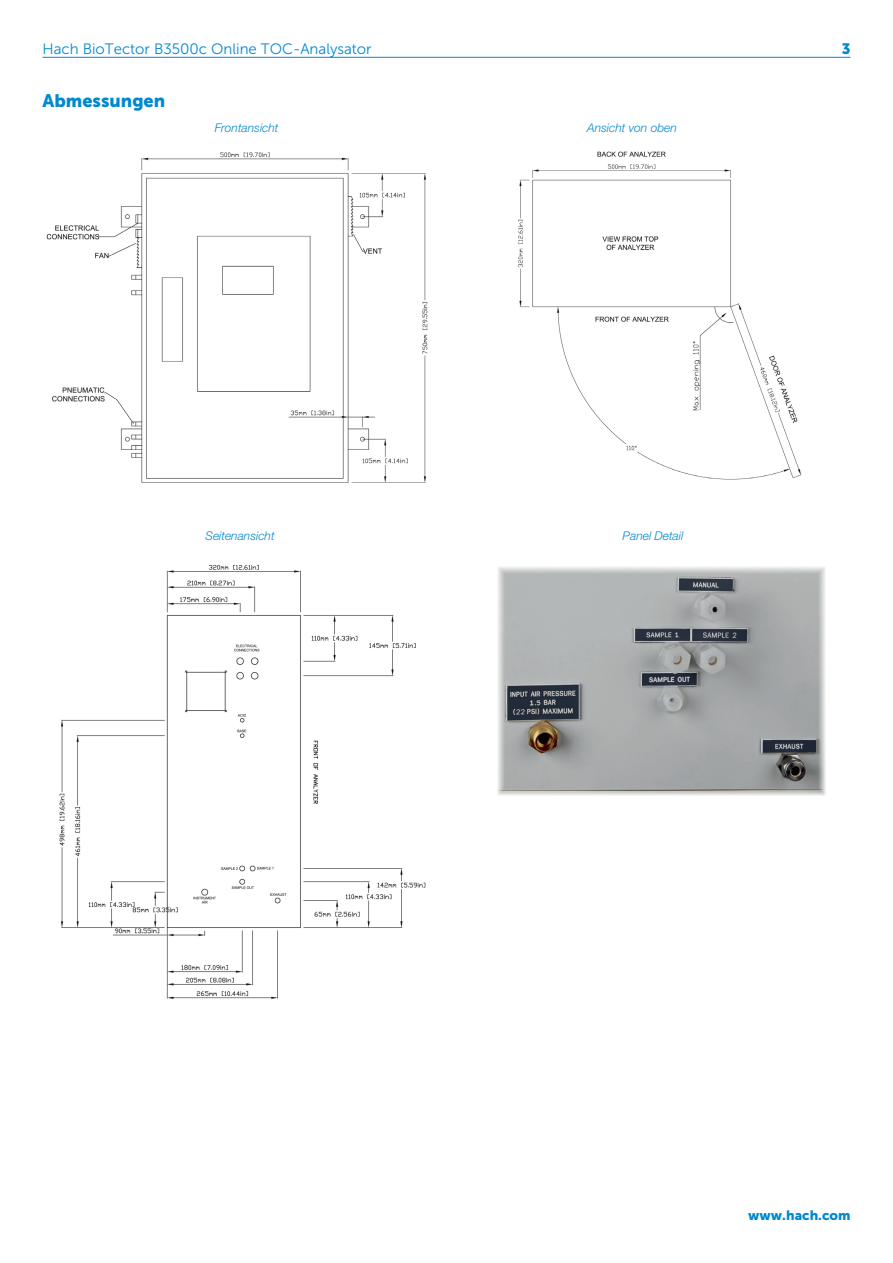
<style>
.page{position:relative;width:893px;height:1263px;background:#fff}
.page>*{position:absolute;margin:0;border:0;box-sizing:border-box;transform-origin:0 0}
.Head_2{font:18px "Museo Sans 900";color:#0089cf}
.Head_3{font:15px "Museo Sans 300";color:#0089cf}
.Head_3-2{font:15px "Museo Sans 900";color:#0089cf}
.Text_1_Color{font:13.5px "Museo Sans 900";color:#0089cf}
.t1{font:italic 300 12px "Helvetica Neue LTW1 G";color:#0089cf}
</style>
<div class="page">
<img style="left:46px;top:152px;width:382px;height:331px">
<img style="left:518px;top:151px;width:284px;height:329px">
<img style="left:59px;top:564px;width:367px;height:435px">
<img style="left:497px;top:567px;width:328px;height:229px">
<hr style="left:43px;top:57px;width:807px;height:1px;background:#0089cf">
<p class="Head_3" style="left:43px;top:41px;width:331px">Hach BioTector B3500c Online TOC-Analysator</p>
<p class="Head_3-2" style="left:842px;top:40px;width:10px">3</p>
<p class="Head_2" style="left:43px;top:91px;width:124px">Abmessungen</p>
<p class="t1" style="left:215px;top:120px;width:65px">Frontansicht</p>
<p class="t1" style="left:587px;top:121px;width:91px">Ansicht von oben</p>
<p class="t1" style="left:205px;top:528px;width:71px">Seitenansicht</p>
<p class="t1" style="left:623px;top:528px;width:62px">Panel Detail</p>
<p class="Text_1_Color" style="left:748px;top:1208px;width:104px">www.hach.com</p>
</div>
